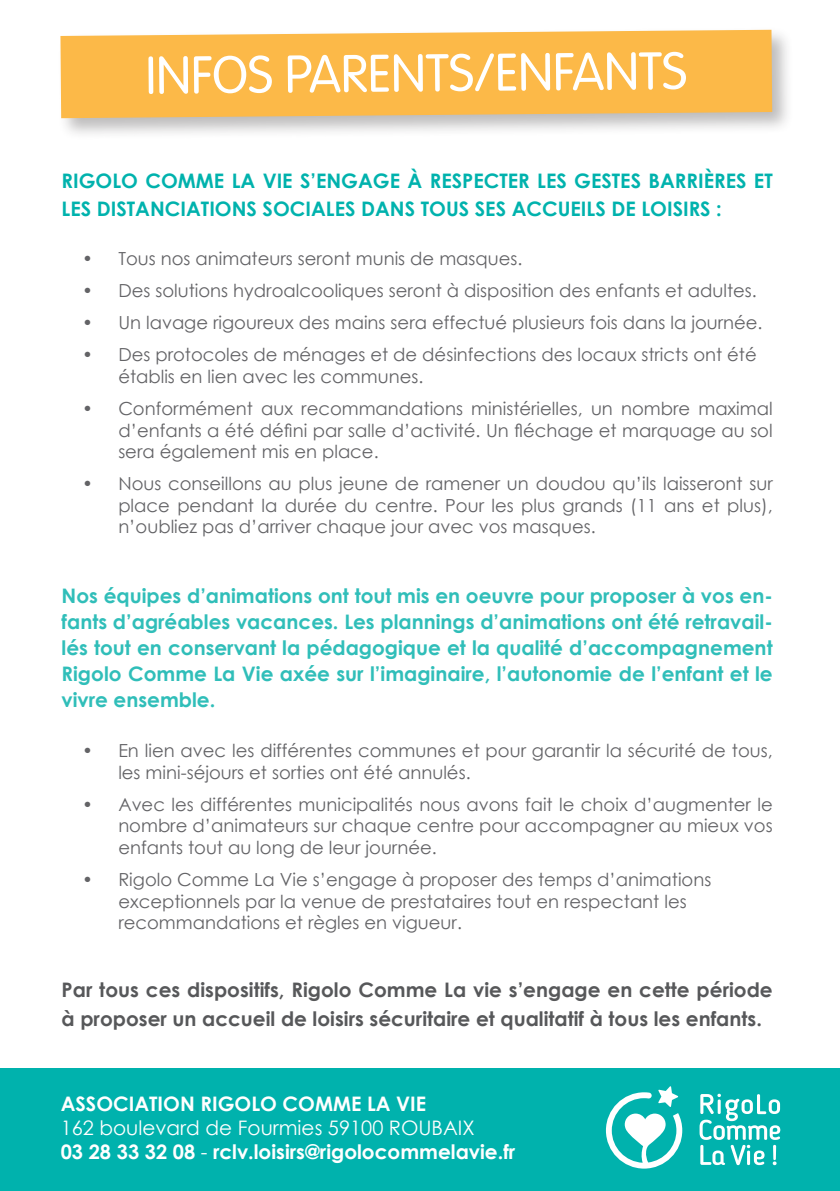
<style>
.page{position:relative;width:840px;height:1191px;background:#fff}
.page>*{position:absolute;margin:0;border:0;box-sizing:border-box;transform-origin:0 0}
.t1{font:300 52px "VAG Rounded";color:#fff}
.t2{font:700 20px/26px "Century Gothic";color:#30beb9;text-align:justify}
.t3{font:700 20px/28.8px "Century Gothic";color:#57585a}
.t4{font:700 20px/28px "Century Gothic";color:#00b2ad}
.t5{font:700 20px "Century Gothic";color:#fff}
.t6{font:20px "Century Gothic";color:#fff}
.t7{font:18px/21.6px "Century Gothic";color:#636366;text-align:justify}
.s1{font-weight:400}
</style>
<div class="page">
<div style="left:57px;top:26px;width:736px;height:115px;background:#231f20;opacity:.3"></div>
<svg style="left:60px;top:30px;width:711px;height:88px;background:#fabb52"></svg>
<div style="left:0;top:1068px;width:839px;height:123px;background:#00b2ad"></div>
<svg style="left:699px;top:1093px;width:80px;height:72px"></svg>
<svg style="left:605px;top:1086px;width:77px;height:82px"></svg>
<p class="t1" style="left:145px;top:48px;width:542px;rotate:-1deg">INFOS PARENTS/ENFANTS</p>
<p class="t4" style="left:62px;top:165px;width:712px">RIGOLO COMME LA VIE S’ENGAGE À RESPECTER LES GESTES BARRIÈRES ET<br>LES DISTANCIATIONS SOCIALES DANS TOUS SES ACCUEILS DE LOISIRS :</p>
<p class="t7" style="left:82px;top:248px;width:441px">• Tous nos animateurs seront munis de masques.</p>
<p class="t7" style="left:82px;top:280px;width:675px">• Des solutions hydroalcooliques seront à disposition des enfants et adultes.</p>
<p class="t7" style="left:82px;top:312px;width:681px">• Un lavage rigoureux des mains sera effectué plusieurs fois dans la journée.</p>
<p class="t7" style="left:82px;top:344px;width:675px">• Des protocoles de ménages et de désinfections des locaux stricts ont été</p>
<p class="t7" style="left:118px;top:365px;width:306px">établis en lien avec les communes.</p>
<p class="t7" style="left:118px;top:397px;width:655px;text-indent:-36px">• Conformément aux recommandations ministérielles, un nombre maximal d’enfants a été défini par salle d’activité. Un fléchage et marquage au sol sera également mis en place.</p>
<p class="t7" style="left:118px;top:472px;width:655px;text-indent:-36px">• Nous conseillons au plus jeune de ramener un doudou qu’ils laisseront sur place pendant la durée du centre. Pour les plus grands (11 ans et plus), n’oubliez pas d’arriver chaque jour avec vos masques.</p>
<p class="t2" style="left:62px;top:582px;width:712px">Nos équipes d’animations ont tout mis en oeuvre pour proposer à vos en&shy;fants d’agréables vacances. Les plannings d’animations ont été retravail&shy;lés tout en conservant la pédagogique et la qualité d’accompagnement Rigolo Comme La Vie axée sur l’imaginaire, l’autonomie de l’enfant et le vivre ensemble.</p>
<p class="t7" style="left:118px;top:739px;width:655px;text-indent:-36px">• En lien avec les différentes communes et pour garantir la sécurité de tous, les mini-séjours et sorties ont été annulés.</p>
<p class="t7" style="left:118px;top:793px;width:655px;text-indent:-36px">• Avec les différentes municipalités nous avons fait le choix d’augmenter le nombre d’animateurs sur chaque centre pour accompagner au mieux vos enfants tout au long de leur journée.</p>
<p class="t7" style="left:82px;top:868px;width:630px">• Rigolo Comme La Vie s’engage à proposer des temps d’animations</p>
<p class="t7" style="left:118px;top:890px;width:569px">exceptionnels par la venue de prestataires tout en respectant les</p>
<p class="t7" style="left:118px;top:911px;width:345px">recommandations et règles en vigueur.</p>
<p class="t3" style="left:62px;top:974px;width:712px">Par tous ces dispositifs, Rigolo Comme La vie s’engage en cette période à proposer un accueil de loisirs sécuritaire et qualitatif à tous les enfants.</p>
<p class="t5" style="left:61px;top:1088px;width:367px">ASSOCIATION RIGOLO COMME LA VIE</p>
<p class="t6" style="left:61px;top:1113px;width:415px">162 boulevard de Fourmies 59100 ROUBAIX</p>
<p class="t5" style="left:61px;top:1136px;width:456px">03 28 33 32 08 <span class="s1">-</span> rclv.loisirs@rigolocommelavie.fr</p>
</div>
